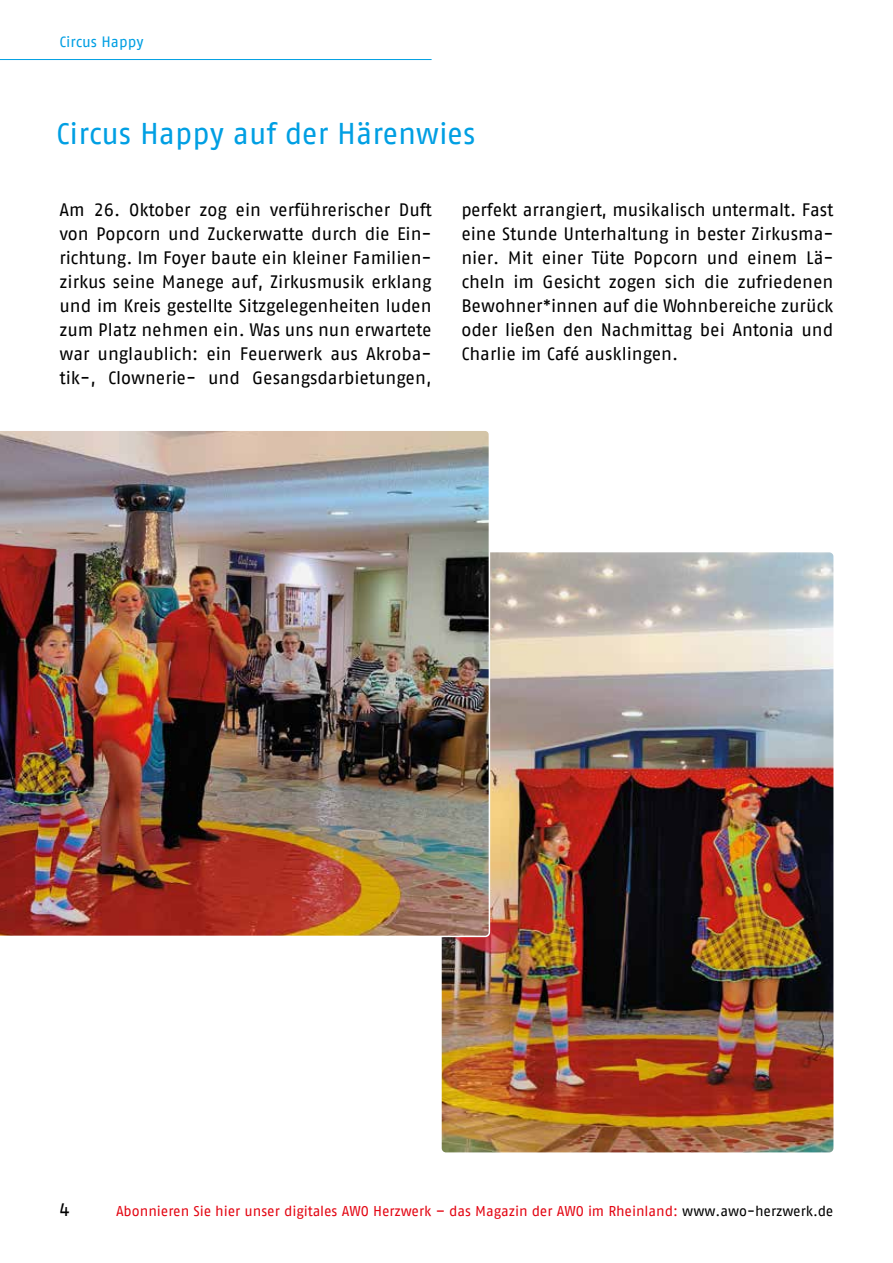
<style>
.page{position:relative;width:893px;height:1263px;background:#fff}
.page>*{position:absolute;margin:0;border:0;box-sizing:border-box;transform-origin:0 0}
.t1{font:30px "AWO Fago Office";color:#009fe3}
.t2{font:18px/24px "AWO Fago Office";color:#000;text-align:justify}
.t3{font:15px "AWO Fago Office";color:#009fe3}
.t4{font:14.25px "AWO Fago Office";color:#e30613}
.s1{color:#000}
</style>
<div class="page">
<img style="left:442px;top:552px;width:391px;height:600px">
<hr style="left:0;top:59px;width:432px;height:1px;background:#009fe3">
<img style="left:0;top:431px;width:490px;height:506px">
<p class="t3" style="left:60px;top:33px;width:85px">Circus Happy</p>
<h1 class="t1" style="left:56px;top:117px;width:421px">Circus Happy auf der Härenwies</h1>
<p class="t2" style="left:60px;top:198px;width:374px">Am 26. Oktober zog ein verführerischer Duft von Popcorn und Zuckerwatte durch die Ein&shy;richtung. Im Foyer baute ein kleiner Familien&shy;zirkus seine Manege auf, Zirkusmusik erklang und im Kreis gestellte Sitzgelegenheiten luden zum Platz nehmen ein. Was uns nun erwartete war unglaublich: ein Feuerwerk aus Akroba&shy;tik-, Clownerie- und Gesangsdarbietungen,</p>
<p class="t2" style="left:461px;top:198px;width:374px">perfekt arrangiert, musikalisch untermalt. Fast eine Stunde Unterhaltung in bester Zirkusma&shy;nier. Mit einer Tüte Popcorn und einem Lä&shy;cheln im Gesicht zogen sich die zufriedenen Bewohner*innen auf die Wohnbereiche zurück oder ließen den Nachmittag bei Antonia und Charlie im Café ausklingen.</p>
<p class="t2" style="left:60px;top:1197px;width:12px">4</p>
<p class="t4" style="left:116px;top:1202px;width:719px">Abonnieren Sie hier unser digitales AWO Herzwerk – das Magazin der AWO im Rheinland: <span class="s1">www.awo-herzwerk.de</span></p>
</div>
